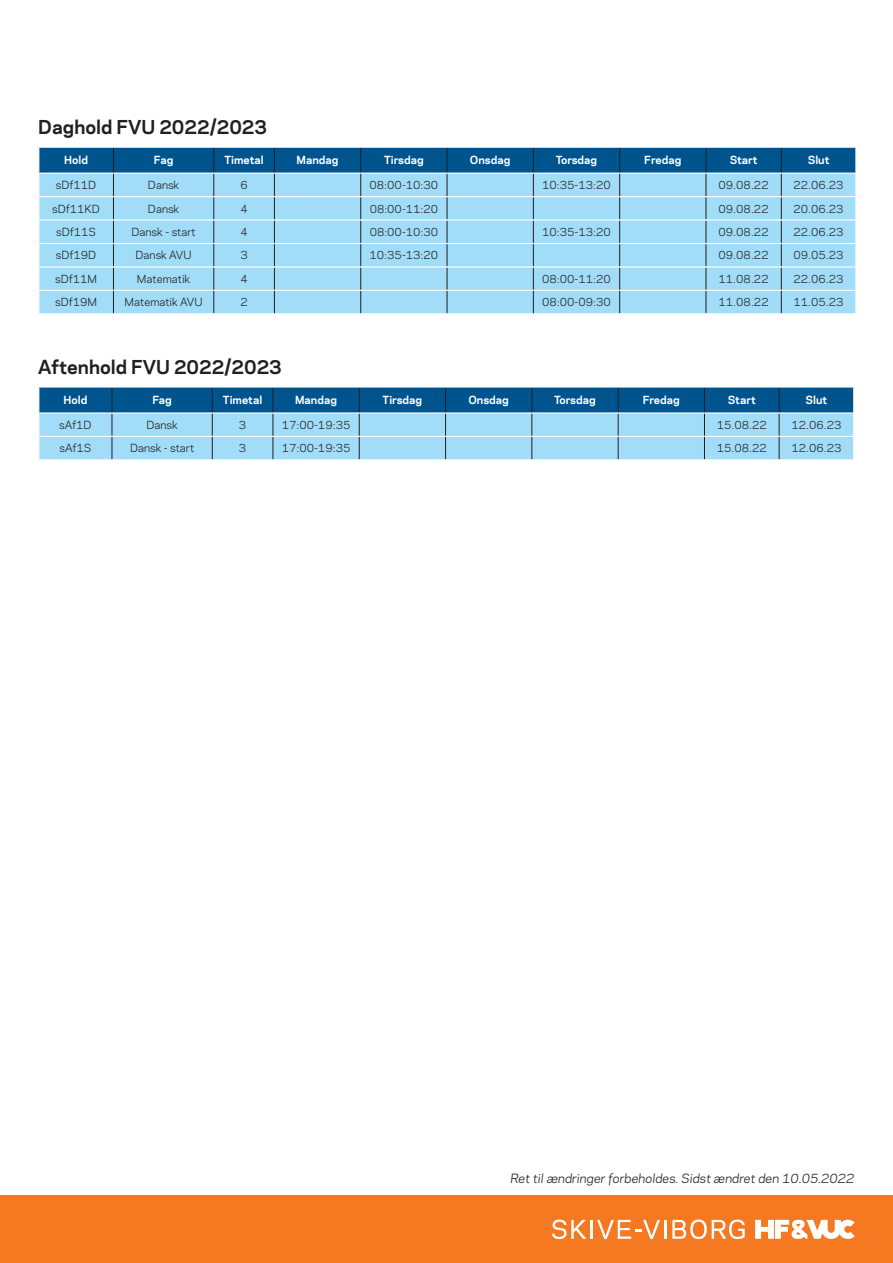
<style>
.page{position:relative;width:893px;height:1263px;background:#fff}
.page>*{position:absolute;margin:0;border:0;box-sizing:border-box;transform-origin:0 0}
.t1{font:700 18px "Polaris";color:#231f20}
.t2{font:italic 12px "Polaris";color:#231f20}
.t3{font:10.5px "Polaris";color:#231f20}
.t4{font:700 10.5px "Polaris";color:#fff}
</style>
<div class="page">
<div style="left:0;top:1196px;width:893px;height:67px;background:#f47921"></div>
<svg style="left:755px;top:1220px;width:100px;height:19px"></svg>
<svg style="left:552px;top:1219px;width:34px;height:20px"></svg>
<hr style="left:590px;top:1220px;width:3px;height:19px;background:#fff">
<svg style="left:597px;top:1220px;width:63px;height:19px"></svg>
<hr style="left:664px;top:1220px;width:3px;height:19px;background:#fff">
<svg style="left:672px;top:1219px;width:73px;height:20px"></svg>
<svg style="left:38px;top:147px;width:818px;height:166px;background:#8bc8e6"></svg>
<hr style="left:38px;top:173px;width:75px;height:1px;background:#fff">
<hr style="left:113px;top:173px;width:101px;height:1px;background:#fff">
<hr style="left:214px;top:173px;width:60px;height:1px;background:#fff">
<hr style="left:274px;top:173px;width:87px;height:1px;background:#fff">
<hr style="left:361px;top:173px;width:86px;height:1px;background:#fff">
<hr style="left:447px;top:173px;width:86px;height:1px;background:#fff">
<hr style="left:533px;top:173px;width:87px;height:1px;background:#fff">
<hr style="left:620px;top:173px;width:86px;height:1px;background:#fff">
<hr style="left:706px;top:173px;width:75px;height:1px;background:#fff">
<hr style="left:781px;top:173px;width:75px;height:1px;background:#fff">
<svg style="left:38px;top:387px;width:816px;height:72px;background:#6cadd1"></svg>
<p class="t1" style="left:38px;top:113px;width:230px">Daghold FVU 2022/2023</p>
<p class="t4" style="left:64px;top:152px;width:25px">Hold</p>
<p class="t4" style="left:154px;top:152px;width:21px">Fag</p>
<p class="t4" style="left:224px;top:152px;width:41px">Timetal</p>
<p class="t4" style="left:297px;top:152px;width:43px">Mandag</p>
<p class="t4" style="left:384px;top:152px;width:41px">Tirsdag</p>
<p class="t4" style="left:470px;top:152px;width:42px">Onsdag</p>
<p class="t4" style="left:556px;top:152px;width:43px">Torsdag</p>
<p class="t4" style="left:644px;top:152px;width:39px">Fredag</p>
<p class="t4" style="left:730px;top:152px;width:29px">Start</p>
<p class="t4" style="left:808px;top:152px;width:23px">Slut</p>
<p class="t3" style="left:56px;top:177px;width:42px">sDf11D</p>
<p class="t3" style="left:148px;top:177px;width:33px">Dansk</p>
<p class="t3" style="left:240px;top:177px;width:9px">6</p>
<p class="t3" style="left:370px;top:177px;width:70px">08:00-10:30</p>
<p class="t3" style="left:542px;top:177px;width:70px">10:35-13:20</p>
<p class="t3" style="left:719px;top:177px;width:52px">09.08.22</p>
<p class="t3" style="left:793px;top:177px;width:52px">22.06.23</p>
<p class="t3" style="left:52px;top:201px;width:49px">sDf11KD</p>
<p class="t3" style="left:148px;top:201px;width:33px">Dansk</p>
<p class="t3" style="left:240px;top:201px;width:9px">4</p>
<p class="t3" style="left:370px;top:201px;width:70px">08:00-11:20</p>
<p class="t3" style="left:719px;top:201px;width:52px">09.08.22</p>
<p class="t3" style="left:793px;top:201px;width:52px">20.06.23</p>
<p class="t3" style="left:56px;top:224px;width:41px">sDf11S</p>
<p class="t3" style="left:132px;top:224px;width:66px">Dansk - start</p>
<p class="t3" style="left:240px;top:224px;width:9px">4</p>
<p class="t3" style="left:370px;top:224px;width:70px">08:00-10:30</p>
<p class="t3" style="left:542px;top:224px;width:70px">10:35-13:20</p>
<p class="t3" style="left:719px;top:224px;width:52px">09.08.22</p>
<p class="t3" style="left:793px;top:224px;width:52px">22.06.23</p>
<p class="t3" style="left:56px;top:248px;width:42px">sDf19D</p>
<p class="t3" style="left:136px;top:248px;width:58px">Dansk AVU</p>
<p class="t3" style="left:240px;top:248px;width:9px">3</p>
<p class="t3" style="left:370px;top:248px;width:70px">10:35-13:20</p>
<p class="t3" style="left:719px;top:248px;width:52px">09.08.22</p>
<p class="t3" style="left:793px;top:248px;width:52px">09.05.23</p>
<p class="t3" style="left:55px;top:271px;width:43px">sDf11M</p>
<p class="t3" style="left:137px;top:271px;width:55px">Matematik</p>
<p class="t3" style="left:240px;top:271px;width:9px">4</p>
<p class="t3" style="left:542px;top:271px;width:70px">08:00-11:20</p>
<p class="t3" style="left:719px;top:271px;width:52px">11.08.22</p>
<p class="t3" style="left:793px;top:271px;width:52px">22.06.23</p>
<p class="t3" style="left:55px;top:294px;width:43px">sDf19M</p>
<p class="t3" style="left:125px;top:294px;width:80px">Matematik AVU</p>
<p class="t3" style="left:240px;top:294px;width:9px">2</p>
<p class="t3" style="left:542px;top:294px;width:70px">08:00-09:30</p>
<p class="t3" style="left:719px;top:294px;width:52px">11.08.22</p>
<p class="t3" style="left:793px;top:294px;width:52px">11.05.23</p>
<p class="t1" style="left:38px;top:353px;width:245px">Aftenhold FVU 2022/2023</p>
<p class="t4" style="left:63px;top:392px;width:25px">Hold</p>
<p class="t4" style="left:152px;top:392px;width:21px">Fag</p>
<p class="t4" style="left:223px;top:392px;width:41px">Timetal</p>
<p class="t4" style="left:295px;top:392px;width:43px">Mandag</p>
<p class="t4" style="left:383px;top:392px;width:41px">Tirsdag</p>
<p class="t4" style="left:468px;top:392px;width:42px">Onsdag</p>
<p class="t4" style="left:554px;top:392px;width:43px">Torsdag</p>
<p class="t4" style="left:643px;top:392px;width:39px">Fredag</p>
<p class="t4" style="left:728px;top:392px;width:29px">Start</p>
<p class="t4" style="left:806px;top:392px;width:23px">Slut</p>
<p class="t3" style="left:59px;top:417px;width:34px">sAf1D</p>
<p class="t3" style="left:146px;top:417px;width:33px">Dansk</p>
<p class="t3" style="left:239px;top:417px;width:9px">3</p>
<p class="t3" style="left:282px;top:417px;width:70px">17:00-19:35</p>
<p class="t3" style="left:717px;top:417px;width:52px">15.08.22</p>
<p class="t3" style="left:791px;top:417px;width:52px">12.06.23</p>
<p class="t3" style="left:59px;top:440px;width:33px">sAf1S</p>
<p class="t3" style="left:130px;top:440px;width:66px">Dansk - start</p>
<p class="t3" style="left:239px;top:440px;width:9px">3</p>
<p class="t3" style="left:282px;top:440px;width:70px">17:00-19:35</p>
<p class="t3" style="left:717px;top:440px;width:52px">15.08.22</p>
<p class="t3" style="left:791px;top:440px;width:52px">12.06.23</p>
<p class="t2" style="left:510px;top:1169px;width:346px">Ret til ændringer forbeholdes. Sidst ændret den 10.05.2022</p>
</div>
